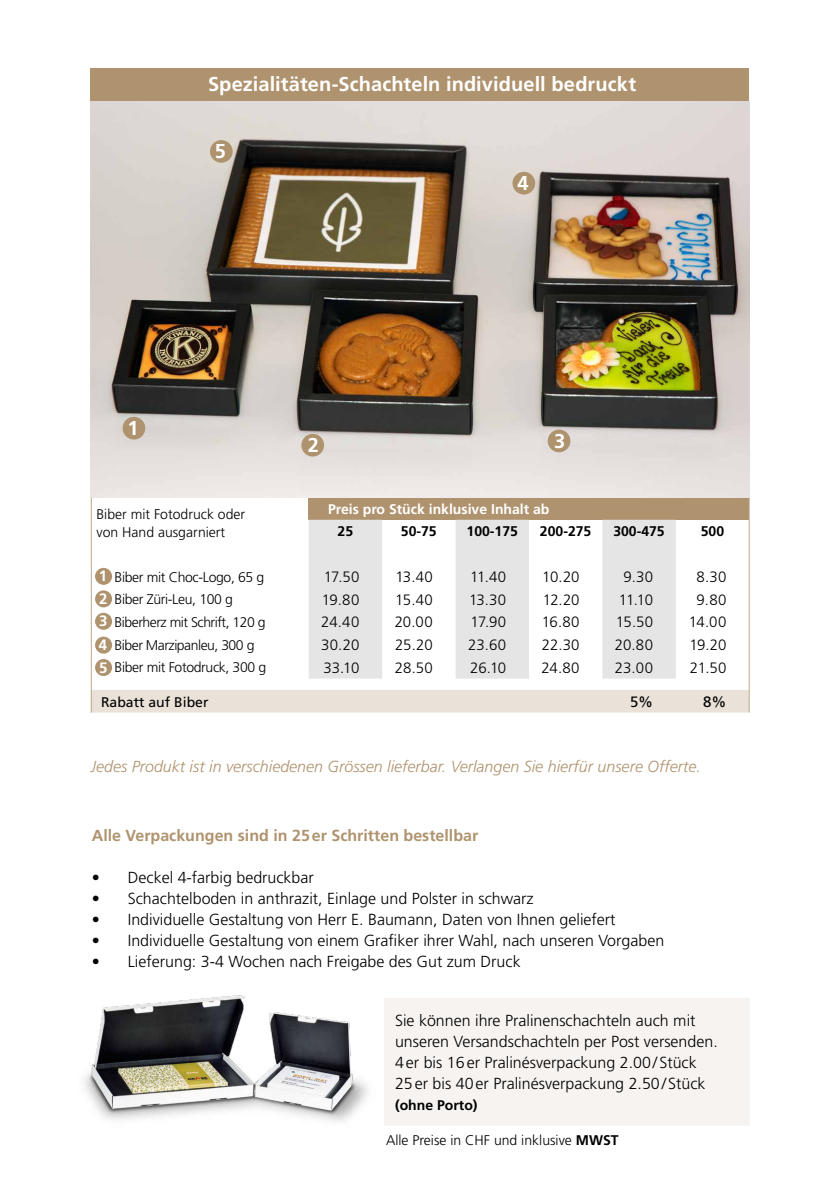
<style>
.page{position:relative;width:840px;height:1191px;background:#fff}
.page>*{position:absolute;margin:0;border:0;box-sizing:border-box;transform-origin:0 0}
.t1{font:700 20px "Frutiger LT Std";letter-spacing:.005em;color:#fff}
.t2{font:300 16px "Frutiger LT Std";color:#000}
.t3{font:italic 300 16px "Frutiger";color:#af936e}
.t4{font:700 16px "Frutiger LT Std";color:#af936e}
.VPE_Text_Light7_5_9{font:300 15px "Frutiger LT Std";letter-spacing:-.005em;color:#000}
.t5{font:700 15px "Frutiger LT Std";color:#fff}
.VPE_Text_Light7_5_9-2{font:15px "Frutiger LT Std";color:#000}
.VPE_Text_Light7_5_9-3{font:300 14px "Frutiger LT Std";letter-spacing:-.025em;color:#000}
.VPE_Text_Light7_5_9-4{font:300 14px "Frutiger LT Std";color:#000}
.VPE_Text_Light7_5_9-5{font:700 14px "Frutiger LT Std";color:#000}
.VPE_Text_Light7_5_9-6{font:700 14px "Frutiger";color:#fff}
.VPE_Text_Light7_5_9-7{font:14px "Frutiger LT Std";color:#000}
.s1{font-weight:700}
</style>
<div class="page">
<div style="left:91px;top:68px;width:657px;height:34px;background:#af936e"></div>
<div style="left:308px;top:497px;width:440px;height:23px;background:#af936e"></div>
<svg style="left:309px;top:520px;width:366px;height:158px;fill:#e5e5e5"></svg>
<div style="left:92px;top:690px;width:656px;height:22px;background:#eae2d8"></div>
<img style="left:91px;top:101px;width:658px;height:396px">
<hr style="left:91px;top:497px;width:1px;height:215px;background:#bea788">
<hr style="left:748px;top:497px;width:1px;height:215px;background:#bea788">
<div style="left:122px;top:417px;width:23px;height:22px;background:#af936e;border-radius:50%"></div>
<div style="left:301px;top:434px;width:23px;height:22px;background:#af936e;border-radius:50%"></div>
<div style="left:547px;top:429px;width:23px;height:23px;background:#af936e;border-radius:50%"></div>
<div style="left:512px;top:172px;width:23px;height:22px;background:#af936e;border-radius:50%"></div>
<div style="left:210px;top:140px;width:22px;height:23px;background:#af936e;border-radius:50%"></div>
<div style="left:95px;top:568px;width:17px;height:17px;background:#af936e;border-radius:50%"></div>
<div style="left:95px;top:659px;width:17px;height:17px;background:#af936e;border-radius:50%"></div>
<div style="left:95px;top:636px;width:17px;height:17px;background:#af936e;border-radius:50%"></div>
<div style="left:95px;top:613px;width:17px;height:17px;background:#af936e;border-radius:50%"></div>
<div style="left:95px;top:590px;width:17px;height:17px;background:#af936e;border-radius:50%"></div>
<img style="left:84px;top:995px;width:301px;height:131px">
<div style="left:383px;top:998px;width:366px;height:127px;background:#f7f3f0"></div>
<p class="t1" style="left:208px;top:72px;width:429px">Spezialitäten-Schachteln individuell bedruckt</p>
<p class="t1" style="left:215px;top:139px;width:13px">5</p>
<p class="t1" style="left:517px;top:171px;width:13px">4</p>
<p class="t1" style="left:127px;top:416px;width:13px">1</p>
<p class="VPE_Text_Light7_5_9-4" style="left:96px;top:506px;width:150px">Biber mit Fotodruck oder</p>
<p class="VPE_Text_Light7_5_9-4" style="left:96px;top:524px;width:130px">von Hand ausgarniert</p>
<p class="t1" style="left:307px;top:433px;width:13px">2</p>
<p class="t1" style="left:553px;top:429px;width:13px">3</p>
<p class="VPE_Text_Light7_5_9-6" style="left:328px;top:501px;width:223px">Preis pro Stück inklusive Inhalt ab</p>
<p class="VPE_Text_Light7_5_9-5" style="left:337px;top:523px;width:17px">25</p>
<p class="VPE_Text_Light7_5_9-5" style="left:400px;top:523px;width:37px">50-75</p>
<p class="VPE_Text_Light7_5_9-5" style="left:466px;top:523px;width:53px">100-175</p>
<p class="VPE_Text_Light7_5_9-5" style="left:539px;top:523px;width:53px">200-275</p>
<p class="VPE_Text_Light7_5_9-5" style="left:613px;top:523px;width:53px">300-475</p>
<p class="VPE_Text_Light7_5_9-5" style="left:700px;top:523px;width:25px">500</p>
<p class="t5" style="left:99px;top:567px;width:10px">1</p>
<p class="VPE_Text_Light7_5_9-3" style="left:115px;top:569px;width:151px">Biber mit Choc-Logo, 65 g</p>
<p class="VPE_Text_Light7_5_9" style="left:323px;top:568px;width:37px">17.50</p>
<p class="VPE_Text_Light7_5_9" style="left:395px;top:568px;width:39px">13.40</p>
<p class="VPE_Text_Light7_5_9" style="left:469px;top:568px;width:38px">11.40</p>
<p class="VPE_Text_Light7_5_9" style="left:542px;top:568px;width:39px">10.20</p>
<p class="VPE_Text_Light7_5_9" style="left:623px;top:568px;width:31px">9.30</p>
<p class="VPE_Text_Light7_5_9" style="left:696px;top:568px;width:31px">8.30</p>
<p class="VPE_Text_Light7_5_9-3" style="left:115px;top:591px;width:120px">Biber Züri-Leu, 100 g</p>
<p class="VPE_Text_Light7_5_9" style="left:322px;top:591px;width:39px">19.80</p>
<p class="VPE_Text_Light7_5_9" style="left:395px;top:591px;width:39px">15.40</p>
<p class="VPE_Text_Light7_5_9" style="left:469px;top:591px;width:39px">13.30</p>
<p class="VPE_Text_Light7_5_9" style="left:542px;top:591px;width:38px">12.20</p>
<p class="VPE_Text_Light7_5_9" style="left:618px;top:591px;width:36px">11.10</p>
<p class="VPE_Text_Light7_5_9" style="left:696px;top:591px;width:31px">9.80</p>
<p class="VPE_Text_Light7_5_9-3" style="left:115px;top:614px;width:152px">Biberherz mit Schrift, 120 g</p>
<p class="VPE_Text_Light7_5_9" style="left:321px;top:614px;width:40px">24.40</p>
<p class="VPE_Text_Light7_5_9" style="left:394px;top:614px;width:40px">20.00</p>
<p class="VPE_Text_Light7_5_9" style="left:470px;top:614px;width:37px">17.90</p>
<p class="VPE_Text_Light7_5_9" style="left:541px;top:614px;width:39px">16.80</p>
<p class="VPE_Text_Light7_5_9" style="left:615px;top:614px;width:39px">15.50</p>
<p class="VPE_Text_Light7_5_9" style="left:688px;top:614px;width:39px">14.00</p>
<p class="VPE_Text_Light7_5_9-3" style="left:115px;top:637px;width:141px">Biber Marzipanleu, 300 g</p>
<p class="VPE_Text_Light7_5_9" style="left:321px;top:636px;width:40px">30.20</p>
<p class="VPE_Text_Light7_5_9" style="left:395px;top:636px;width:39px">25.20</p>
<p class="VPE_Text_Light7_5_9" style="left:468px;top:636px;width:40px">23.60</p>
<p class="VPE_Text_Light7_5_9" style="left:541px;top:636px;width:39px">22.30</p>
<p class="VPE_Text_Light7_5_9" style="left:614px;top:636px;width:40px">20.80</p>
<p class="VPE_Text_Light7_5_9" style="left:689px;top:636px;width:39px">19.20</p>
<p class="VPE_Text_Light7_5_9-3" style="left:115px;top:659px;width:153px">Biber mit Fotodruck, 300 g</p>
<p class="VPE_Text_Light7_5_9" style="left:323px;top:659px;width:37px">33.10</p>
<p class="VPE_Text_Light7_5_9" style="left:394px;top:659px;width:39px">28.50</p>
<p class="VPE_Text_Light7_5_9" style="left:470px;top:659px;width:38px">26.10</p>
<p class="VPE_Text_Light7_5_9" style="left:541px;top:659px;width:40px">24.80</p>
<p class="VPE_Text_Light7_5_9" style="left:614px;top:659px;width:40px">23.00</p>
<p class="VPE_Text_Light7_5_9" style="left:689px;top:659px;width:38px">21.50</p>
<p class="VPE_Text_Light7_5_9-7" style="left:101px;top:693px;width:109px">Rabatt auf Biber</p>
<p class="VPE_Text_Light7_5_9-2" style="left:629px;top:693px;width:24px">5%</p>
<p class="VPE_Text_Light7_5_9-2" style="left:702px;top:693px;width:25px">8%</p>
<p class="t5" style="left:99px;top:590px;width:10px">2</p>
<p class="t5" style="left:99px;top:612px;width:10px">3</p>
<p class="t5" style="left:99px;top:636px;width:10px">4</p>
<p class="t5" style="left:99px;top:658px;width:10px">5</p>
<p class="t3" style="left:91px;top:757px;width:611px">Jedes Produkt ist in verschiedenen Grössen lieferbar. Verlangen Sie hierfür unsere Offerte.</p>
<p class="t4" style="left:92px;top:825px;width:388px">Alle Verpackungen sind in 25er Schritten bestellbar</p>
<p class="t2" style="left:92px;top:868px;width:223px">• Deckel 4-farbig bedruckbar</p>
<p class="t2" style="left:92px;top:889px;width:443px">• Schachtelboden in anthrazit, Einlage und Polster in schwarz</p>
<p class="t2" style="left:92px;top:910px;width:525px">• Individuelle Gestaltung von Herr E. Baumann, Daten von Ihnen geliefert</p>
<p class="t2" style="left:92px;top:931px;width:573px">• Individuelle Gestaltung von einem Grafiker ihrer Wahl, nach unseren Vorgaben</p>
<p class="t2" style="left:92px;top:952px;width:430px">• Lieferung: 3-4 Wochen nach Freigabe des Gut zum Druck</p>
<p class="t2" style="left:395px;top:1011px;width:302px">Sie können ihre Pralinenschachteln auch mit</p>
<p class="t2" style="left:395px;top:1032px;width:324px">unseren Versandschachteln per Post versenden.</p>
<p class="t2" style="left:395px;top:1053px;width:303px">4er bis 16er Pralinésverpackung 2.00/Stück</p>
<p class="t2" style="left:395px;top:1074px;width:312px">25er bis 40er Pralinésverpackung 2.50/Stück</p>
<p class="VPE_Text_Light7_5_9-5" style="left:395px;top:1096px;width:84px">(ohne Porto)</p>
<p class="VPE_Text_Light7_5_9-4" style="left:386px;top:1132px;width:234px">Alle Preise in CHF und inklusive <span class="s1">MWST</span></p>
</div>
